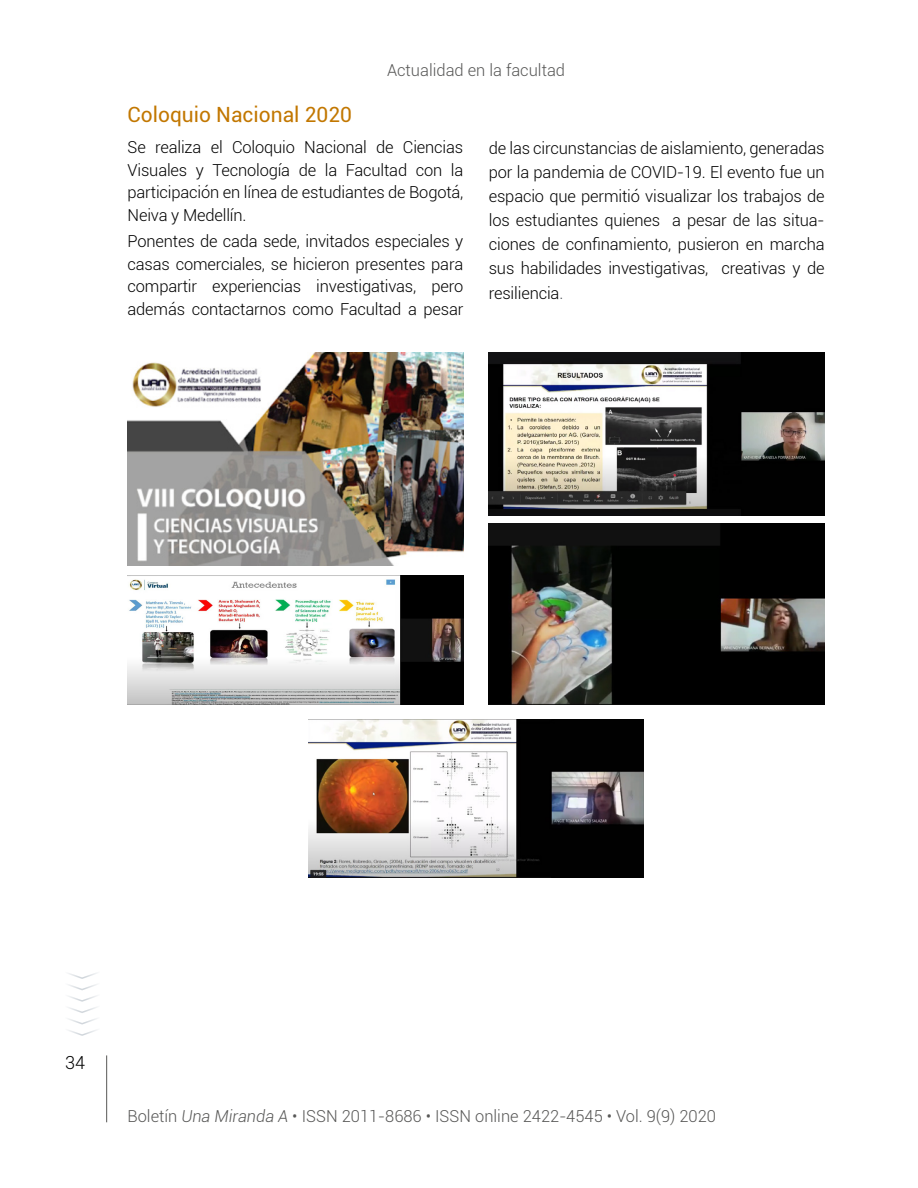
<style>
.page{position:relative;width:918px;height:1188px;background:#fff}
.page>*{position:absolute;margin:0;border:0;box-sizing:border-box;transform-origin:0 0}
.t1{font:21px "Roboto";color:#c27700}
.t2{font:300 18px "Roboto";color:#000}
.t3{font:300 16.5px/22.5px "Roboto";letter-spacing:-.01em;color:#000;text-align:justify}
.t4{font:300 16.5px "Roboto";color:#575756}
.s1{color:#4d5156}
.s2{font-style:italic}
</style>
<div class="page">
<hr style="left:106px;top:1055px;width:1px;height:67px;background:#575756">
<svg style="left:68px;top:973px;width:29px;height:63px"></svg>
<img style="left:489px;top:523px;width:335px;height:181px">
<img style="left:128px;top:575px;width:335px;height:129px">
<img style="left:489px;top:352px;width:335px;height:164px">
<img style="left:308px;top:720px;width:336px;height:158px">
<img style="left:128px;top:352px;width:335px;height:214px">
<p class="t4" style="left:387px;top:59px;width:180px">Actualidad en la facultad</p>
<p class="t1" style="left:128px;top:100px;width:226px">Coloquio Nacional 2020</p>
<p class="t3" style="left:128px;top:135px;width:337px">Se realiza el Coloquio Nacional de Ciencias Visuales y Tecnología de la Facultad con la participación en línea de estudiantes de Bogotá, Neiva y Medellín.</p>
<p class="t3" style="left:128px;top:230px;width:337px">Ponentes de cada sede, invitados especiales y casas comerciales, se hicieron presentes para compartir experiencias investigativas, pero además contactarnos como Facultad a pesar</p>
<p class="t3" style="left:489px;top:135px;width:337px;line-height:24.2px">de las circunstancias de aislamiento, generadas por la pandemia de COVID-19. El evento fue un espacio que permitió visualizar los trabajos de los estudiantes quienes a pesar de las situa&shy;ciones de confinamiento, pusieron en marcha sus habilidades investigativas, creativas y de resiliencia<span class="s1">.</span></p>
<p class="t2" style="left:65px;top:1050px;width:21px">34</p>
<p class="t4" style="left:128px;top:1105px;width:590px">Boletín <span class="s2">Una Miranda A</span> • ISSN 2011-8686 • ISSN online 2422-4545 • Vol. 9(9) 2020</p>
</div>
